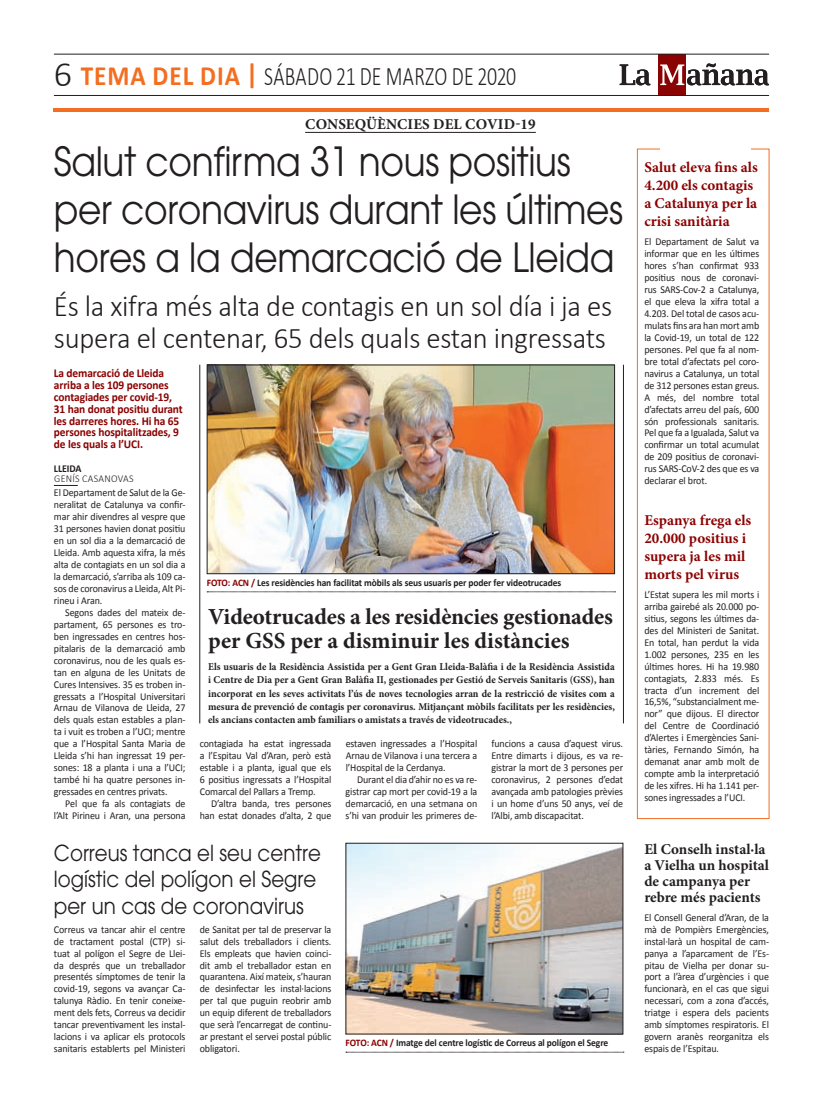
<style>
.page{position:relative;width:823px;height:1106px;background:#fff}
.page>*{position:absolute;margin:0;border:0;box-sizing:border-box;transform-origin:0 0}
.t1{font:40px/48px "Avant Garde";letter-spacing:-.01em;color:#231f20;scale:.9 1}
.t2{font:300 30px/32px "Calibri";letter-spacing:-.01em;color:#231f20;scale:.96 1}
.t3{font:300 26.8px "Calibri";letter-spacing:.015em;color:#231f20;scale:.74 1}
.t4{font:700 23px/24px "Minion Pro";letter-spacing:-.005em;color:#231f20}
.t5{font:22px/26.4px "Avant Garde";color:#231f20;scale:.9 1}
.t6{font:700 15px/18px "Minion Pro";color:#8b0202}
.t7{font:700 15px/16px "Minion Pro";color:#231f20}
.t8{font:700 12px/12px "Calibri";letter-spacing:-.01em;color:#8b0202;scale:.95 1}
.t9{font:10.5px/12px "Calibri";letter-spacing:-.01em;color:#231f20;text-align:justify;scale:.95 1}
.t10{font:700 10.5px/13.4px "Minion Pro";color:#231f20;text-align:justify;scale:.95 1}
.t11{font:300 10.5px/10px "Calibri";letter-spacing:.03em;color:#231f20;scale:.95 1}
.t12{font:700 10px "Calibri";letter-spacing:-.01em;color:#231f20;scale:.95 1}
.s1{font-size:36px}
.s2{font-weight:700;font-size:28px;color:#f36e21}
.s3{font-weight:700}
.s4{color:#8b0202}
</style>
<div class="page">
<svg style="left:54px;top:485px;width:24px;height:1px"></svg>
<div style="left:658px;top:54px;width:27px;height:41px;background:#8b0202"></div>
<svg style="left:660px;top:63px;width:108px;height:22px"></svg>
<svg style="left:619px;top:64px;width:31px;height:21px"></svg>
<hr style="left:54px;top:54px;width:714px;height:1px;background:#231f20">
<hr style="left:54px;top:95px;width:714px;height:1px;background:#231f20">
<hr style="left:54px;top:108px;width:714px;height:3px;background:#f36e21">
<hr style="left:305px;top:132px;width:230px;height:1px;background:#231f20">
<svg style="left:207px;top:591px;width:408px;height:1px"></svg>
<img style="left:209px;top:367px;width:403px;height:205px">
<div style="left:207px;top:365px;width:407px;height:209px;border:1px solid #231f20"></div>
<hr style="left:199px;top:365px;width:1px;height:358px;background:#231f20">
<hr style="left:622px;top:365px;width:1px;height:358px;background:#231f20">
<div style="left:636px;top:148px;width:133px;height:671px;border:1px solid #f36e21"></div>
<div style="left:659px;top:143px;width:90px;height:12px;background:#fff"></div>
<svg style="left:346px;top:1051px;width:277px;height:1px"></svg>
<img style="left:347px;top:845px;width:273px;height:187px">
<div style="left:345px;top:843px;width:277px;height:191px;border:1px solid #231f20"></div>
<p class="t3" style="left:54px;top:60px;width:626px"><span class="s1">6</span> <span class="s2">TEMA DEL DIA |</span> SÁBADO 21 DE MARZO DE 2020</p>
<p class="t7" style="left:305px;top:116px;width:232px">CONSEQÜÈNCIES DEL COVID-19</p>
<p class="t1" style="left:54px;top:137px;width:633px">Salut confirma 31 nous positius per coronavirus durant les últimes hores a la demarcació de Lleida</p>
<p class="t2" style="left:54px;top:288px;width:582px">És la xifra més alta de contagis en un sol día i ja es supera el centenar, 65 dels quals estan ingressats</p>
<p class="t8" style="left:54px;top:367px;width:137px">La demarcació de Lleida arriba a les 109 persones contagiades per covid-19,<br>31 han donat positiu durant les darreres hores. Hi ha 65 persones hospitalitzades, 9 de les quals a l’UCI.</p>
<p class="t11" style="left:54px;top:463px;width:85px"><span class="s3">LLEIDA<br></span>GENÍS CASANOVAS</p>
<p class="t9" style="left:54px;top:487px;width:140px">El Departament de Salut de la Ge-</p>
<p class="t9" style="left:54px;top:499px;width:140px">neralitat de Catalunya va confir-</p>
<p class="t9" style="left:54px;top:510px;width:140px">mar ahir divendres al vespre que</p>
<p class="t9" style="left:54px;top:522px;width:140px">31 persones havien donat positiu</p>
<p class="t9" style="left:54px;top:534px;width:140px">en un sol dia a la demarcació de</p>
<p class="t9" style="left:54px;top:546px;width:140px">Lleida. Amb aquesta xifra, la més</p>
<p class="t9" style="left:54px;top:558px;width:140px">alta de contagiats en un sol dia a</p>
<p class="t9" style="left:54px;top:570px;width:140px">la demarcació, s’arriba als 109 ca-</p>
<p class="t9" style="left:54px;top:582px;width:140px">sos de coronavirus a Lleida, Alt Pi-</p>
<p class="t9" style="left:54px;top:594px;width:52px">rineu i Aran.</p>
<p class="t9" style="left:65px;top:606px;width:128px">Segons dades del mateix de-</p>
<p class="t9" style="left:54px;top:618px;width:140px">partament, 65 persones es tro-</p>
<p class="t9" style="left:54px;top:630px;width:140px">ben ingressades en centres hos-</p>
<p class="t9" style="left:54px;top:642px;width:140px">pitalaris de la demarcació amb</p>
<p class="t9" style="left:54px;top:654px;width:140px">coronavirus, nou de les quals es-</p>
<p class="t9" style="left:54px;top:666px;width:140px">tan en alguna de les Unitats de</p>
<p class="t9" style="left:54px;top:678px;width:140px">Cures Intensives. 35 es troben in-</p>
<p class="t9" style="left:54px;top:690px;width:140px">gressats a l’Hospital Universitari</p>
<p class="t9" style="left:54px;top:702px;width:140px">Arnau de Vilanova de Lleida, 27</p>
<p class="t9" style="left:54px;top:714px;width:140px">dels quals estan estables a plan-</p>
<p class="t9" style="left:54px;top:726px;width:140px">ta i vuit es troben a l’UCI; mentre</p>
<p class="t9" style="left:54px;top:738px;width:140px">que a l’Hospital Santa Maria de</p>
<p class="t9" style="left:54px;top:750px;width:140px">Lleida s’hi han ingressat 19 per-</p>
<p class="t9" style="left:54px;top:761px;width:140px">sones: 18 a planta i una a l’UCI;</p>
<p class="t9" style="left:54px;top:773px;width:140px">també hi ha quatre persones in-</p>
<p class="t9" style="left:54px;top:785px;width:121px">gressades en centres privats.</p>
<p class="t9" style="left:65px;top:797px;width:128px">Pel que fa als contagiats de</p>
<p class="t9" style="left:54px;top:809px;width:140px">l’Alt Pirineu i Aran, una persona</p>
<p class="t12" style="left:207px;top:576px;width:374px"><span class="s4">FOTO: ACN /</span> Les residències han facilitat mòbils als seus usuaris per poder fer videotrucades</p>
<p class="t4" style="left:208px;top:604px;width:406px">Videotrucades a les residències gestionades per GSS per a disminuir les distàncies</p>
<p class="t10" style="left:208px;top:659px;width:429px">Els usuaris de la Residència Assistida per a Gent Gran Lleida-Balàfia i de la Residència Assistida i Centre de Dia per a Gent Gran Balàfia II, gestionades per Gestió de Serveis Sanitaris (GSS), han incorporat en les seves activitats l’ús de noves tecnologies arran de la restricció de visites com a mesura de prevenció de contagis per coronavirus. Mitjançant mòbils facilitats per les residències, els ancians contacten amb familiars o amistats a través de videotrucades.,</p>
<p class="t9" style="left:200px;top:738px;width:140px">contagiada ha estat ingressada</p>
<p class="t9" style="left:200px;top:750px;width:140px">a l’Espitau Val d’Aran, però està</p>
<p class="t9" style="left:200px;top:761px;width:140px">estable i a planta, igual que els</p>
<p class="t9" style="left:200px;top:773px;width:140px">6 positius ingressats a l’Hospital</p>
<p class="t9" style="left:200px;top:785px;width:123px">Comarcal del Pallars a Tremp.</p>
<p class="t9" style="left:211px;top:797px;width:128px">D’altra banda, tres persones</p>
<p class="t9" style="left:200px;top:809px;width:140px">han estat donades d’alta, 2 que</p>
<p class="t9" style="left:345px;top:738px;width:140px">estaven ingressades a l’Hospital</p>
<p class="t9" style="left:345px;top:749px;width:140px">Arnau de Vilanova i una tercera a</p>
<p class="t9" style="left:345px;top:761px;width:107px">l’Hospital de la Cerdanya.</p>
<p class="t9" style="left:357px;top:773px;width:128px">Durant el dia d’ahir no es va re-</p>
<p class="t9" style="left:345px;top:785px;width:140px">gistrar cap mort per covid-19 a la</p>
<p class="t9" style="left:345px;top:797px;width:140px">demarcació, en una setmana on</p>
<p class="t9" style="left:345px;top:809px;width:140px">s’hi van produir les primeres de-</p>
<p class="t9" style="left:491px;top:738px;width:140px">funcions a causa d’aquest virus.<br>Entre dimarts i dijous, es va re&shy;gistrar la mort de 3 persones per coronavirus, 2 persones d’edat avançada amb patologies prèvies i un home d’uns 50 anys, veí de l’Albi, amb discapacitat.</p>
<p class="t5" style="left:54px;top:839px;width:298px">Correus tanca el seu centre logístic del polígon el Segre per un cas de coronavirus</p>
<p class="t9" style="left:54px;top:923px;width:140px">Correus va tancar ahir el centre de tractament postal (CTP) si&shy;tuat al polígon el Segre de Llei&shy;da després que un treballador presentés símptomes de tenir la covid-19, segons va avançar Ca&shy;talunya Ràdio. En tenir coneixe&shy;ment dels fets, Correus va decidir tancar preventivament les instal· lacions i va aplicar els protocols sanitaris establerts pel Ministeri</p>
<p class="t9" style="left:200px;top:923px;width:140px">de Sanitat per tal de preservar la salut dels treballadors i clients.<br>Els empleats que havien coinci&shy;dit amb el treballador estan en quarantena. Així mateix, s’hauran de desinfectar les instal·lacions per tal que puguin reobrir amb un equip diferent de treballadors que serà l’encarregat de continu&shy;ar prestant el servei postal públic obligatori.</p>
<p class="t12" style="left:345px;top:1036px;width:278px"><span class="s4">FOTO: ACN /</span> Imatge del centre logístic de Correus al polígon el Segre</p>
<p class="t6" style="left:644px;top:158px;width:115px">Salut eleva fins als<br>4.200 els contagis a Catalunya per la crisi sanitària</p>
<p class="t9" style="left:644px;top:236px;width:122px">El Departament de Salut va informar que en les últimes hores s’han confirmat 933 positius nous de coronavi&shy;rus SARS-Cov-2 a Catalunya, el que eleva la xifra total a 4.203. Del total de casos acu&shy;mulats fins ara han mort amb la Covid-19, un total de 122 persones. Pel que fa al nom&shy;bre total d’afectats pel coro&shy;navirus a Catalunya, un total de 312 persones estan greus.<br>A més, del nombre total d’afectats arreu del país, 600 són professionals sanitaris.<br>Pel que fa a Igualada, Salut va confirmar un total acumulat de 209 positius de coronavi&shy;rus SARS-CoV-2 des que es va declarar el brot.</p>
<p class="t6" style="left:644px;top:510px;width:108px">Espanya frega els<br>20.000 positius i supera ja les mil morts pel virus</p>
<p class="t9" style="left:644px;top:588px;width:122px">L’Estat supera les mil morts i arriba gairebé als 20.000 po&shy;sitius, segons les últimes da&shy;des del Ministeri de Sanitat.<br>En total, han perdut la vida 1.002 persones, 235 en les últimes hores. Hi ha 19.980 contagiats, 2.833 més. Es tracta d’un increment del 16,5%, “substancialment me&shy;nor” que dijous. El director del Centre de Coordinació d’Alertes i Emergències Sani&shy;tàries, Fernando Simón, ha demanat anar amb molt de compte amb la interpretació de les xifres. Hi ha 1.141 per&shy;sones ingressades a l’UCI.</p>
<p class="t7" style="left:644px;top:840px;width:126px">El Conselh instal·la a Vielha un hospital de campanya per rebre més pacients</p>
<p class="t9" style="left:644px;top:911px;width:133px">El Consell General d’Aran, de la mà de Pompièrs Emergències, instal·larà un hospital de cam&shy;panya a l’aparcament de l’Es&shy;pitau de Vielha per donar su&shy;port a l’àrea d’urgències i que funcionarà, en el cas que sigui necessari, com a zona d’accés, triatge i espera dels pacients amb símptomes respiratoris. El govern aranès reorganitza els espais de l’Espitau.</p>
</div>
